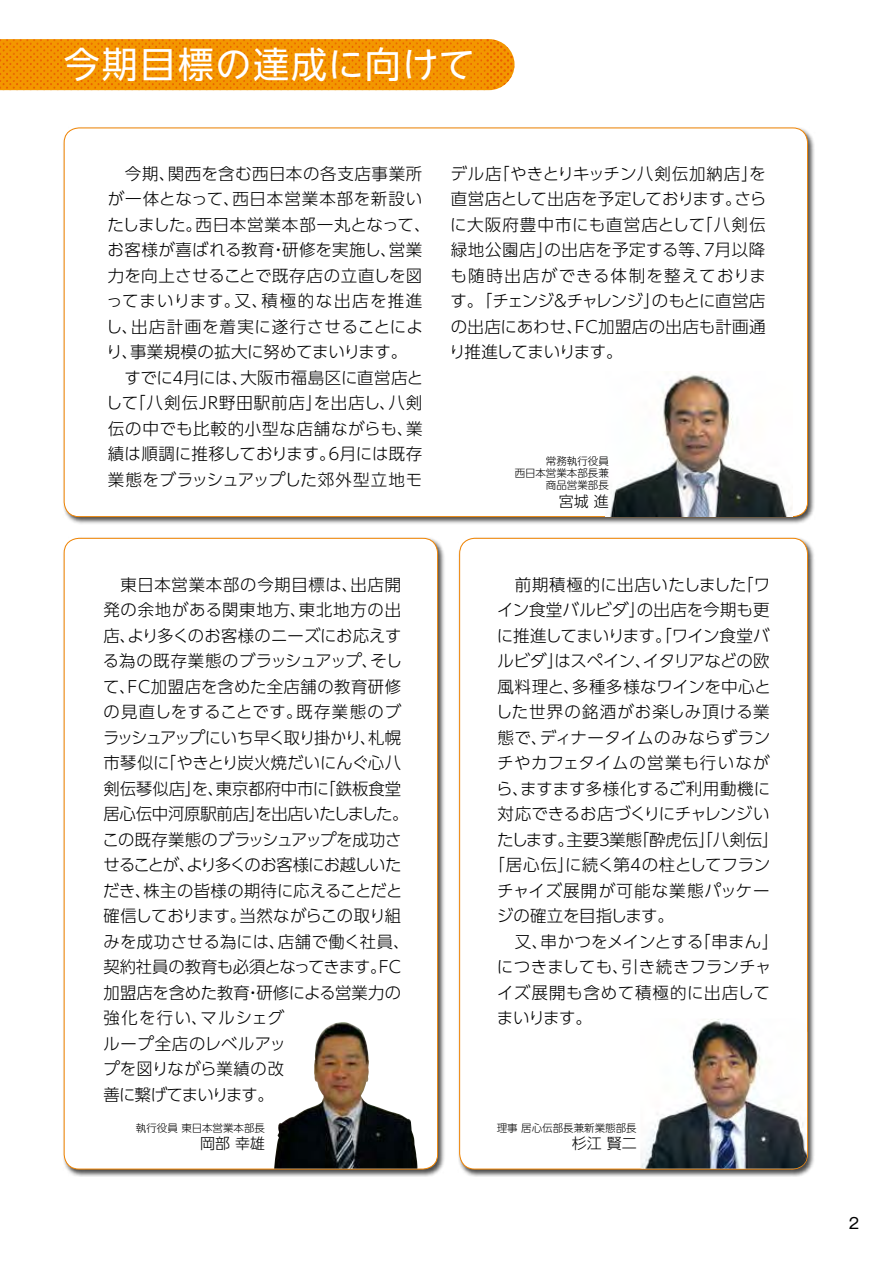
<style>
.page{position:relative;width:893px;height:1263px;background:#fff}
.page>*{position:absolute;margin:0;border:0;box-sizing:border-box;transform-origin:0 0}
.t1{font:36px "UD Shin Go NT Pro";letter-spacing:.045em;color:#fff}
.t2{font:300 16.5px/25.5px "UD Shin Go Pro";letter-spacing:.005em;color:#000}
.t3{font:300 16.5px/25.5px "UD Shin Go Pro";letter-spacing:.025em;color:#000}
.t4{font:300 16.5px "UD Shin Go Pro";letter-spacing:-.025em;color:#000}
.t5{font:300 16.5px "UD Shin Go Pro";letter-spacing:-.03em;color:#000}
.t6{font:300 16.5px "UD Shin Go Pro";letter-spacing:.03em;color:#000}
.t7{font:300 16.5px "UD Shin Go Pro";letter-spacing:.06em;color:#000}
.t8{font:300 16.5px "UD Shin Go Pro";letter-spacing:.05em;color:#000}
.t9{font:300 16.5px "UD Shin Go Pro";letter-spacing:.065em;color:#000}
.t10{font:300 16.5px "UD Shin Go Pro";letter-spacing:.045em;color:#000}
.t11{font:300 16.5px "UD Shin Go Pro";letter-spacing:-.02em;color:#000}
.t12{font:300 15px "UD Shin Go Pro";color:#000}
.t13{font:15px "Gothic MB101 Pro";color:#000}
.t14{font:300 10.5px/12px "UD Shin Go Pro";color:#000;text-align:right}
</style>
<div class="page">
<div style="left:62px;top:126px;width:753px;height:398px;background:#000;opacity:.7"></div>
<div style="left:64px;top:128px;width:743px;height:389px;background:#fff;border-radius:15px"></div>
<div style="left:62px;top:536px;width:383px;height:641px;background:#000;opacity:.7"></div>
<div style="left:64px;top:538px;width:374px;height:631px;background:#fff;border-radius:15px"></div>
<div style="left:458px;top:536px;width:358px;height:641px;background:#000;opacity:.7"></div>
<div style="left:460px;top:538px;width:347px;height:631px;background:#fff;border-radius:15px"></div>
<img style="left:610px;top:375px;width:182px;height:141px">
<img style="left:274px;top:1022px;width:143px;height:146px">
<img style="left:641px;top:1019px;width:166px;height:149px">
<svg style="left:0;top:39px;width:514px;height:52px;background:#f29307"></svg>
<img style="left:375px;top:83px;width:111px;height:2px">
<img style="left:371px;top:73px;width:111px;height:2px">
<img style="left:375px;top:63px;width:111px;height:2px">
<img style="left:371px;top:52px;width:111px;height:3px">
<img style="left:375px;top:42px;width:111px;height:3px">
<img style="left:378px;top:39px;width:104px;height:2px">
<h1 class="t1" style="left:64px;top:36px;width:412px">今期目標の達成に向けて</h1>
<p class="t3" style="left:106px;top:160px;width:326px">　今期、関西を含む西日本の各支店事業所が一体となって、西日本営業本部を新設いたしました。西日本営業本部一丸となって、お客様が喜ばれる教育・研修を実施し、営業力を向上させることで既存店の立直しを図ってまいります。又、積極的な出店を推進し、出店計画を着実に遂行させることにより、事業規模の拡大に努めてまいります。<br>　すでに４月には、大阪市福島区に直営店として「八剣伝ＪＲ野田駅前店」を出店し、八剣伝の中でも比較的小型な店舗ながらも、業績は順調に推移しております。６月には既存業態をブラッシュアップした郊外型立地モ</p>
<p class="t2" style="left:449px;top:160px;width:318px;text-align:justify">デル店「やきとりキッチン八剣伝加納店」を直営店として出店を予定しております。さらに大阪府豊中市にも直営店として「八剣伝緑地公園店」の出店を予定する等、７月以降も随時出店ができる体制を整えております。｢チェンジ＆チャレンジ｣のもとに直営店の出店にあわせ、ＦＣ加盟店の出店も計画通り推進してまいります。</p>
<p class="t14" style="left:515px;top:455px;width:96px">常務執行役員<br>西日本営業本部長兼商品営業部長</p>
<p class="t12" style="left:559px;top:489px;width:51px">宮城 進</p>
<p class="t2" style="left:103px;top:571px;width:308px">　東日本営業本部の今期目標は、出店開発の余地がある関東地方、東北地方の出店、より多くのお客様のニーズにお応えする為の既存業態のブラッシュアップ、そして、ＦＣ加盟店を含めた全店舗の教育研修の見直しをすることです。既存業態のブラッシュアップにいち早く取り掛かり、札幌市琴似に「やきとり炭火焼だいにんぐ心八剣伝琴似店」を、東京都府中市に「鉄板食堂居心伝中河原駅前店」を出店いたしました。この既存業態のブラッシュアップを成功させることが、より多くのお客様にお越しいただき、株主の皆様の期待に応えることだと確信しております。当然ながらこの取り組みを成功させる為には、店舗で働く社員、契約社員の教育も必須となってきます。ＦＣ加盟店を含めた教育・研修による営業力の強化を行い、マルシェグ<br>ループ全店のレベルアッ<br>プを図りながら業績の改<br>善に繋げてまいります。</p>
<p class="t6" style="left:497px;top:571px;width:274px">　前期積極的に出店いたしました「ワ</p>
<p class="t2" style="left:497px;top:597px;width:274px">イン食堂バルビダ」の出店を今期も更</p>
<p class="t5" style="left:497px;top:622px;width:274px">に推進してまいります。「ワイン食堂バ</p>
<p class="t4" style="left:497px;top:648px;width:274px">ルビダ」はスペイン、イタリアなどの欧</p>
<p class="t2" style="left:497px;top:673px;width:275px">風料理と、多種多様なワインを中心と</p>
<p class="t7" style="left:496px;top:699px;width:276px">した世界の銘酒がお楽しみ頂ける業</p>
<p class="t2" style="left:497px;top:724px;width:274px">態で、ディナータイムのみならずラン</p>
<p class="t8" style="left:497px;top:749px;width:274px">チやカフェタイムの営業も行いなが</p>
<p class="t2" style="left:496px;top:775px;width:275px">ら、ますます多様化するご利用動機に</p>
<p class="t4" style="left:497px;top:800px;width:274px">対応できるお店づくりにチャレンジい</p>
<p class="t2" style="left:497px;top:826px;width:283px">たします。主要３業態「酔虎伝」「八剣伝」</p>
<p class="t4" style="left:488px;top:851px;width:283px">「居心伝」に続く第４の柱としてフラン</p>
<p class="t9" style="left:497px;top:877px;width:274px">チャイズ展開が可能な業態パッケー</p>
<p class="t11" style="left:497px;top:902px;width:179px">ジの確立を目指します。</p>
<p class="t2" style="left:497px;top:928px;width:283px">　又、串かつをメインとする「串まん」</p>
<p class="t2" style="left:497px;top:953px;width:276px">につきましても、引き続きフランチャ</p>
<p class="t10" style="left:497px;top:979px;width:274px">イズ展開も含めて積極的に出店して</p>
<p class="t2" style="left:497px;top:1004px;width:97px">まいります。</p>
<p class="t14" style="left:136px;top:1121px;width:131px">執行役員 東日本営業本部長</p>
<p class="t12" style="left:200px;top:1131px;width:66px">岡部 幸雄</p>
<p class="t14" style="left:497px;top:1121px;width:141px">理事 居心伝部長兼新業態部長</p>
<p class="t12" style="left:572px;top:1131px;width:66px">杉江 賢二</p>
<p class="t13" style="left:849px;top:1211px;width:12px">2</p>
</div>
